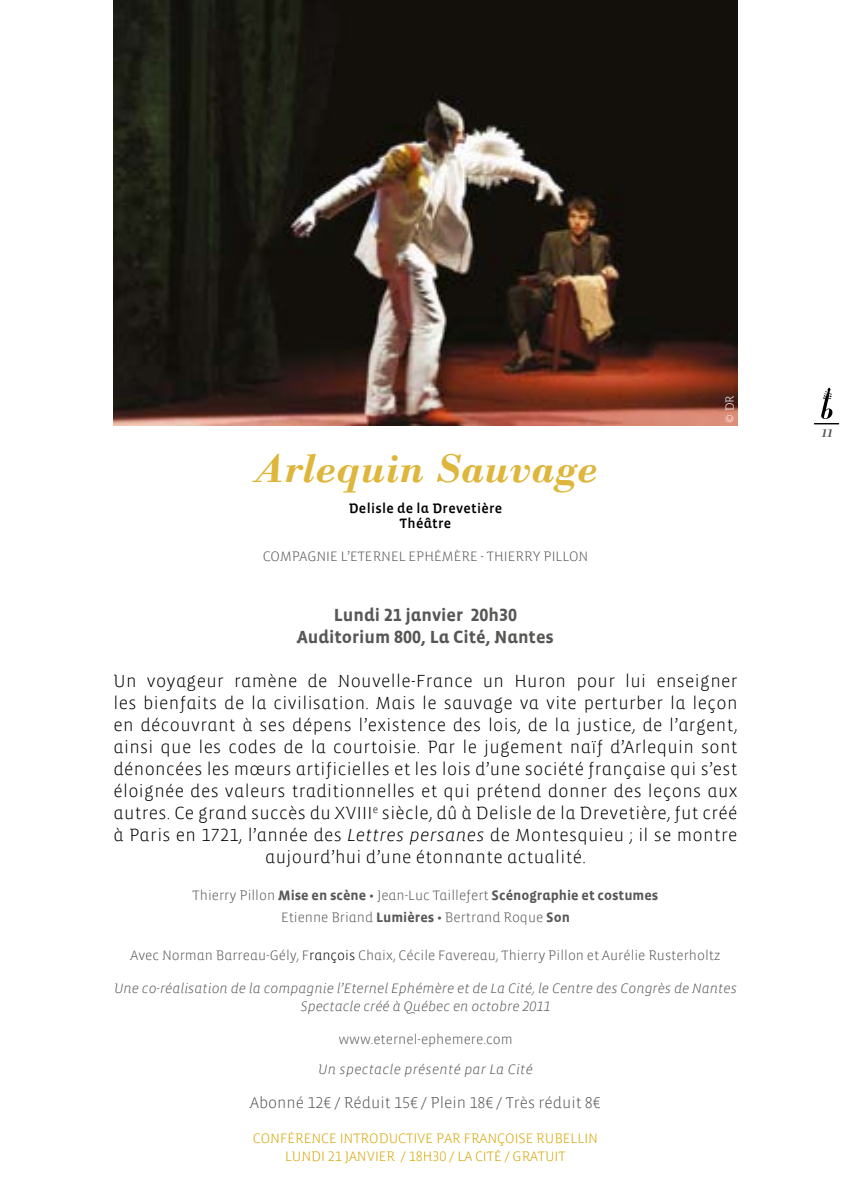
<style>
.page{position:relative;width:851px;height:1191px;background:#fff}
.page>*{position:absolute;margin:0;border:0;box-sizing:border-box;transform-origin:0 0}
.t1{font:italic 700 42px "Bodoni";color:#deb63c}
.t2{font:300 18px/22px "Vista Sans Alt";letter-spacing:.02em;color:#000;text-align:center}
.t3{font:700 18px/22px "Vista Sans Alt";color:#575756;text-align:center}
.t4{font:300 16px "Vista Sans Alt";color:#575756}
.t5{font:300 14px/22px "Vista Sans Alt";color:#575756;text-align:center}
.t6{font:14px/18px "Vista Sans Alt Light Ita";color:#575756;text-align:center}
.t7{font:300 14px/18px "Vista Sans Alt";color:#d4a500;text-align:center}
.t8{font:14px/15.4px "Vista Sans Alt Med";letter-spacing:.02em;color:#000;text-align:center}
.t9{font:14px "Vista Sans Alt Light Ita";letter-spacing:.02em;color:#575756}
.t10{font:300 12px "Vista Sans Alt";color:#fff}
.t11{font:italic 700 12px "Bodoni";color:#575756}
.s1{font-family:"Vista Sans Alt Light Ita";font-weight:400}
.s2{font-weight:700}
.s3{font-family:"Vista Sans Alt Med";font-weight:400}
.s4{color:#000}
</style>
<div class="page">
<img style="left:113px;top:0;width:624px;height:425px">
<svg style="left:814px;top:388px;width:24px;height:36px"></svg>
<h1 class="t1" style="left:253px;top:443px;width:346px">Arlequin Sauvage</h1>
<p class="t8" style="left:348px;top:500px;width:155px">Delisle de la Drevetière<br>Théâtre</p>
<p class="t5" style="left:263px;top:546px;width:327px">COMPAGNIE L’ETERNEL EPHÉMÈRE - THIERRY PILLON</p>
<p class="t10" style="left:723px;top:422px;width:29px;rotate:-90deg">© DR</p>
<p class="t3" style="left:297px;top:604px;width:258px">Lundi 21 janvier 20h30<br>Auditorium 800, La Cité, Nantes</p>
<p class="t2" style="left:113px;top:670px;width:625px">Un voyageur ramène de Nouvelle-France un Huron pour lui enseigner les bienfaits de la civilisation. Mais le sauvage va vite perturber la leçon en découvrant à ses dépens l’existence des lois, de la justice, de l’argent, ainsi que les codes de la courtoisie. Par le jugement naïf d’Arlequin sont dénoncées les mœurs artificielles et les lois d’une société française qui s’est éloignée des valeurs traditionnelles et qui prétend donner des leçons aux autres. Ce grand succès du XVIII<sup>e</sup> siècle, dû à Delisle de la Drevetière, fut créé à Paris en 1721, l’année des <span class="s1">Lettres persanes</span> de Montesquieu ; il se montre aujourd’hui d’une étonnante actualité.</p>
<p class="t5" style="left:192px;top:885px;width:467px">Thierry Pillon <span class="s2">Mise en scène</span> <span class="s3">•</span> Jean-Luc Taillefert <span class="s2">Scénographie et costumes<br></span>Etienne Briand <span class="s2">Lumières</span> <span class="s3">•</span> Bertrand Roque <span class="s2">Son</span></p>
<p class="t5" style="left:130px;top:944px;width:591px">Avec Norman Barreau-Gély, F<span class="s4">rançois</span> Chaix, Cécile Favereau, Thierry Pillon et Aurélie Rusterholtz</p>
<p class="t6" style="left:114px;top:979px;width:624px">Une co-réalisation de la compagnie l’Eternel Ephémère et de La Cité, le Centre des Congrès de Nantes<br>Spectacle créé à Québec en octobre 2011</p>
<p class="t5" style="left:338px;top:1028px;width:176px">www.eternel-ephemere.com</p>
<p class="t9" style="left:318px;top:1062px;width:216px">Un spectacle présenté par La Cité</p>
<p class="t4" style="left:250px;top:1094px;width:352px">Abonné 12€ / Réduit 15€ / Plein 18€ / Très réduit 8€</p>
<p class="t7" style="left:253px;top:1129px;width:346px">CONFÉRENCE INTRODUCTIVE PAR FRANÇOISE RUBELLIN<br>LUNDI 21 JANVIER / 18H30 / LA CITÉ / GRATUIT</p>
<p class="t11" style="left:820px;top:426px;width:13px">11</p>
</div>
